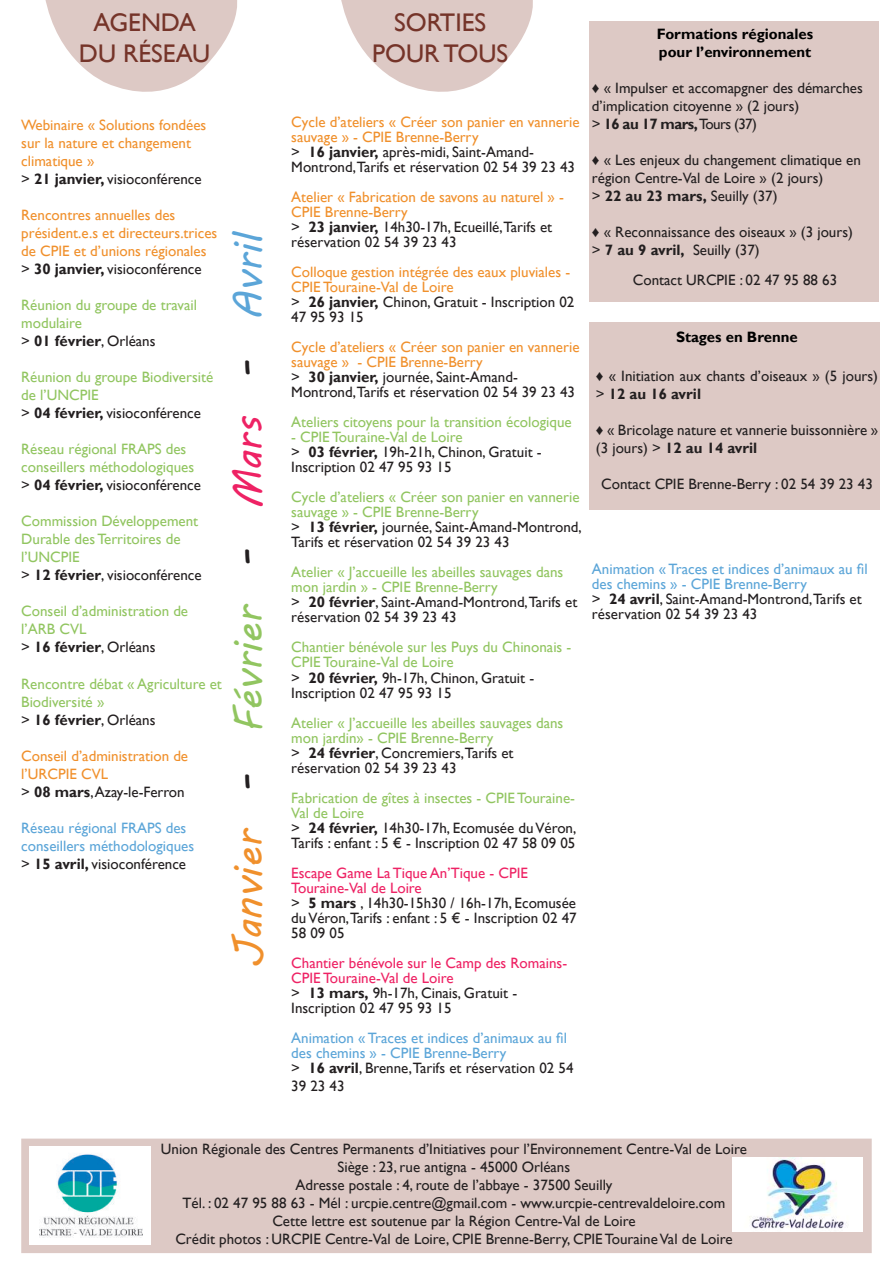
<style>
.page{position:relative;width:893px;height:1263px;background:#fff}
.page>*{position:absolute;margin:0;border:0;box-sizing:border-box;transform-origin:0 0}
.t1{font:40.5px "MV Boli";letter-spacing:-.01em;color:#f0902c}
.t2{font:25.5px/30.6px "Gill Sans";color:#753429;text-align:center}
.t3{font:15px/18px "Gill Sans";color:#231f20}
.t4{font:15px/18px "Gill Sans";color:#91c560}
.t5{font:15px/15px "Gill Sans";color:#f0902c}
.t6{font:15px/15px "Gill Sans";color:#5ba5d8}
.t7{font:15px/15px "Gill Sans";color:#ee2264}
.t8{font:700 15px/18px "Gill Sans";color:#000}
.s1{color:#231f20}
.s2{font-weight:700;color:#231f20}
.s3{color:#91c560}
.s4{color:#ee2264}
.s5{color:#5ba5d8}
.s6{font-weight:700}
.s7{font-family:"Arial"}
</style>
<div class="page">
<svg style="left:341px;top:0;width:192px;height:92px"></svg>
<svg style="left:45px;top:0;width:192px;height:92px"></svg>
<div style="left:21px;top:1138px;width:851px;height:115px;background:#ddc9c5;border:2px solid #ddc9c5"></div>
<div style="left:590px;top:21px;width:289px;height:281px;background:#ddc9c5"></div>
<div style="left:30px;top:1146px;width:121px;height:99px;background:#fff"></div>
<div style="left:590px;top:322px;width:290px;height:187px;background:#ddc9c5"></div>
<img style="left:733px;top:1157px;width:129px;height:74px">
<img style="left:40px;top:1154px;width:102px;height:83px">
<h2 class="t2" style="left:79px;top:8px;width:133px">AGENDA<br>DU RÉSEAU</h2>
<h2 class="t2" style="left:372px;top:8px;width:137px">SORTIES<br>POUR TOUS</h2>
<p class="t5" style="left:21px;top:117px;width:187px;line-height:18px">Webinaire « Solutions fondées sur la nature et changement climatique »<br><span class="s1">&gt;</span> <span class="s2">21 janvier,</span> <span class="s1">visioconférence</span></p>
<p class="t5" style="left:21px;top:207px;width:198px;line-height:18px">Rencontres annuelles des président.e.s et directeurs.trices de CPIE et d’unions régionales <span class="s1">&gt;</span> <span class="s2">30 janvier,</span> <span class="s1">visioconférence</span></p>
<p class="t4" style="left:21px;top:297px;width:177px">Réunion du groupe de travail modulaire<br><span class="s1">&gt;</span> <span class="s2">01 février</span><span class="s1">, Orléans</span></p>
<p class="t4" style="left:21px;top:369px;width:193px">Réunion du groupe Biodiversité de l’UNCPIE<br><span class="s1">&gt;</span> <span class="s2">04 février,</span> <span class="s1">visioconférence</span></p>
<p class="t4" style="left:21px;top:441px;width:181px">Réseau régional FRAPS des conseillers méthodologiques <span class="s1">&gt;</span> <span class="s2">04 février,</span> <span class="s1">visioconférence</span></p>
<p class="t4" style="left:21px;top:513px;width:182px">Commission Développement<br>Durable des Territoires de l’UNCPIE<br><span class="s1">&gt;</span> <span class="s2">12 février</span><span class="s1">, visioconférence</span></p>
<p class="t4" style="left:21px;top:603px;width:168px">Conseil d’administration de l’ARB CVL<br><span class="s1">&gt;</span> <span class="s2">16 février</span><span class="s1">, Orléans</span></p>
<p class="t4" style="left:21px;top:675px;width:202px">Rencontre débat « Agriculture et<br>Biodiversité »<br><span class="s1">&gt;</span> <span class="s2">16 février</span><span class="s1">, Orléans</span></p>
<p class="t5" style="left:21px;top:747px;width:168px;line-height:18px">Conseil d’administration de l’URCPIE CVL<br><span class="s1">&gt;</span> <span class="s2">08 mars</span><span class="s1">, Azay-le-Ferron</span></p>
<p class="t6" style="left:21px;top:819px;width:174px;line-height:18px">Réseau régional FRAPS des conseillers méthodologiques <span class="s1">&gt;</span> <span class="s2">15 avril,</span> <span class="s1">visioconférence</span></p>
<h1 class="t1" style="left:220px;top:968px;width:739px;rotate:-90deg">Janvier <span class="s1">-</span> <span class="s3">Février</span> <span class="s1">-</span> <span class="s4">Mars</span> <span class="s1">-</span> <span class="s5">Avril</span></h1>
<p class="t5" style="left:291px;top:115px;width:290px">Cycle d’ateliers « Créer son panier en vannerie sauvage » - CPIE Brenne-Berry<br><span class="s1">&gt;</span> <span class="s2">16 janvier,</span> <span class="s1">après-midi, Saint-Amand-Montrond,Tarifs et réservation 02 54 39 23 43</span></p>
<p class="t5" style="left:291px;top:190px;width:274px">Atelier « Fabrication de savons au naturel » - CPIE Brenne-Berry<br><span class="s1">&gt;</span> <span class="s2">23 janvier,</span> <span class="s1">14h30-17h, Ecueillé,Tarifs et réservation 02 54 39 23 43</span></p>
<p class="t5" style="left:291px;top:265px;width:285px">Colloque gestion intégrée des eaux pluviales -<br>CPIE Touraine-Val de Loire<br><span class="s1">&gt;</span> <span class="s2">26 janvier,</span> <span class="s1">Chinon, Gratuit - Inscription 02<br>47 95 93 15</span></p>
<p class="t5" style="left:291px;top:340px;width:290px">Cycle d’ateliers « Créer son panier en vannerie sauvage » - CPIE Brenne-Berry<br><span class="s1">&gt;</span> <span class="s2">30 janvier,</span> <span class="s1">journée, Saint-Amand-Montrond,Tarifs et réservation 02 54 39 23 43</span></p>
<p class="t4" style="left:291px;top:414px;width:282px">Ateliers citoyens pour la transition écologique</p>
<p class="t3" style="left:291px;top:430px;width:252px;line-height:15px"><span class="s3">- CPIE Touraine-Val de Loire<br></span>&gt; <span class="s6">03 février,</span> 19h-21h, Chinon, Gratuit -<br>Inscription 02 47 95 93 15</p>
<p class="t4" style="left:291px;top:490px;width:292px;line-height:15px">Cycle d’ateliers « Créer son panier en vannerie sauvage » - CPIE Brenne-Berry<br><span class="s1">&gt;</span> <span class="s2">13 février,</span> <span class="s1">journée, Saint-Amand-Montrond, Tarifs et réservation 02 54 39 23 43</span></p>
<p class="t4" style="left:291px;top:565px;width:288px;line-height:15px">Atelier « J’accueille les abeilles sauvages dans mon jardin » - CPIE Brenne-Berry<br><span class="s1">&gt;</span> <span class="s2">20 février</span><span class="s1">, Saint-Amand-Montrond,Tarifs et réservation 02 54 39 23 43</span></p>
<p class="t4" style="left:291px;top:640px;width:282px;line-height:15px">Chantier bénévole sur les Puys du Chinonais - CPIE Touraine-Val de Loire<br><span class="s1">&gt;</span> <span class="s2">20 février,</span> <span class="s1">9h-17h, Chinon, Gratuit - Inscription 02 47 95 93 15</span></p>
<p class="t4" style="left:291px;top:715px;width:274px;line-height:15px">Atelier « J’accueille les abeilles sauvages dans mon jardin» - CPIE Brenne-Berry<br><span class="s1">&gt;</span> <span class="s2">24 février</span><span class="s1">, Concremiers,Tarifs et réservation 02 54 39 23 43</span></p>
<p class="t3" style="left:291px;top:790px;width:287px;line-height:15px"><span class="s3">Fabrication de gîtes à insectes - CPIE Touraine-Val de Loire<br></span>&gt; <span class="s6">24 février,</span> 14h30-17h, Ecomusée du Véron, Tarifs : enfant : 5 € - Inscription 02 47 58 09 05</p>
<p class="t3" style="left:291px;top:865px;width:287px;line-height:15px"><span class="s4">Escape Game La Tique An’Tique - CPIE<br>Touraine-Val de Loire<br></span>&gt; <span class="s6">5 mars</span> , 14h30-15h30 / 16h-17h, Ecomusée du Véron,Tarifs : enfant : 5 € - Inscription 02 47<br>58 09 05</p>
<p class="t7" style="left:291px;top:955px;width:277px">Chantier bénévole sur le Camp des Romains-<br>CPIE Touraine-Val de Loire<br><span class="s1">&gt;</span> <span class="s2">13 mars,</span> <span class="s1">9h-17h, Cinais, Gratuit -<br>Inscription 02 47 95 93 15</span></p>
<p class="t6" style="left:291px;top:1030px;width:284px">Animation « Traces et indices d’animaux au fil des chemins » - CPIE Brenne-Berry<br><span class="s1">&gt;</span> <span class="s2">16 avril</span><span class="s1">, Brenne,Tarifs et réservation 02 54</span></p>
<p class="t3" style="left:291px;top:1077px;width:55px">39 23 43</p>
<p class="t8" style="left:657px;top:25px;width:158px">Formations régionales pour l’environnement</p>
<p class="t3" style="left:592px;top:79px;width:272px"><span class="s7">♦</span> « Impulser et accomapgner des démarches d’implication citoyenne » (2 jours)<br>&gt; <span class="s6">16 au 17 mars,</span> Tours (37)</p>
<p class="t3" style="left:592px;top:151px;width:270px"><span class="s7">♦</span> « Les enjeux du changement climatique en région Centre-Val de Loire » (2 jours)<br>&gt; <span class="s6">22 au 23 mars,</span> Seuilly (37)</p>
<p class="t3" style="left:592px;top:223px;width:263px"><span class="s7">♦</span> « Reconnaissance des oiseaux » (3 jours) &gt; <span class="s6">7 au 9 avril,</span> Seuilly (37)</p>
<p class="t3" style="left:633px;top:271px;width:206px">Contact URCPIE : 02 47 95 88 63</p>
<p class="t8" style="left:676px;top:328px;width:123px">Stages en Brenne</p>
<p class="t3" style="left:596px;top:367px;width:284px"><span class="s7">♦</span> « Initiation aux chants d’oiseaux » (5 jours) &gt; <span class="s6">12 au 16 avril</span></p>
<p class="t3" style="left:596px;top:421px;width:284px"><span class="s7">♦</span> « Bricolage nature et vannerie buissonnière » (3 jours) &gt; <span class="s6">12 au 14 avril</span></p>
<p class="t3" style="left:601px;top:475px;width:273px">Contact CPIE Brenne-Berry : 02 54 39 23 43</p>
<p class="t6" style="left:592px;top:561px;width:277px">Animation « Traces et indices d’animaux au fil des chemins » - CPIE Brenne-Berry<br><span class="s1">&gt;</span> <span class="s2">24 avril</span><span class="s1">, Saint-Amand-Montrond,Tarifs et réservation 02 54 39 23 43</span></p>
<p class="t3" style="left:161px;top:1140px;width:588px;text-align:center">Union Régionale des Centres Permanents d’Initiatives pour l’Environnement Centre-Val de Loire Siège : 23, rue antigna - 45000 Orléans<br>Adresse postale : 4, route de l’abbaye - 37500 Seuilly<br>Tél. : 02 47 95 88 63 - Mél : urcpie.centre@gmail.com - www.urcpie-centrevaldeloire.com<br>Cette lettre est soutenue par la Région Centre-Val de Loire<br>Crédit photos : URCPIE Centre-Val de Loire, CPIE Brenne-Berry, CPIE Touraine Val de Loire</p>
</div>
